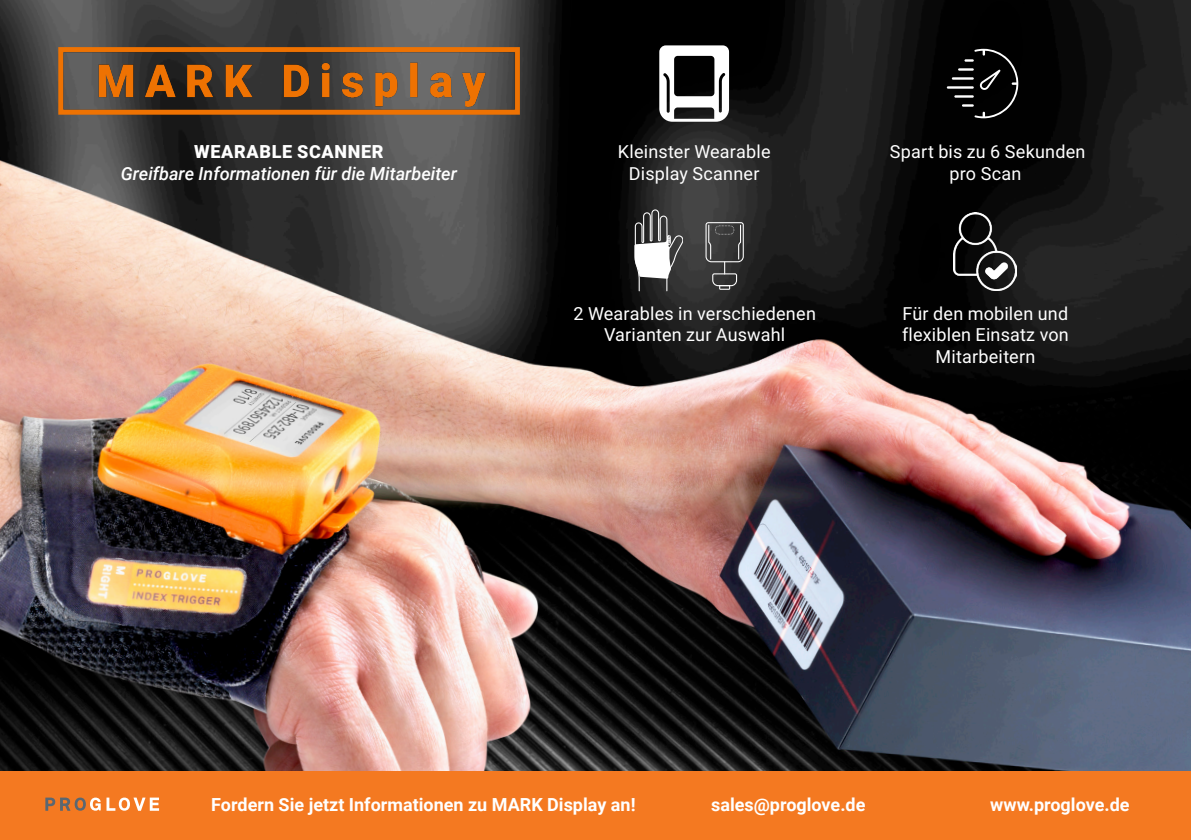
<style>
.page{position:relative;width:1191px;height:840px;background:#fff}
.page>*{position:absolute;margin:0;border:0;box-sizing:border-box;transform-origin:0 0}
.Running_Text__9pt__b{font:18px/21.6px "Roboto";letter-spacing:.01em;color:#fff;text-align:center}
.Running_Text__9pt__b-2{font:700 18px "Roboto";color:#fff}
.t1{font:italic 500 18px "Roboto";color:#fff}
.t2{font:900 18px "Roboto";letter-spacing:.035em;color:#fff}
</style>
<div class="page">
<img style="left:0;top:0;width:1191px;height:771px">
<div style="left:0;top:771px;width:1191px;height:68px;background:#f47921"></div>
<img style="left:59px;top:48px;width:460px;height:67px">
<svg style="left:45px;top:797px;width:114px;height:13px"></svg>
<svg style="left:659px;top:45px;width:70px;height:77px"></svg>
<hr style="left:946px;top:86px;width:27px;height:3px;background:#fff">
<hr style="left:952px;top:77px;width:21px;height:3px;background:#fff">
<hr style="left:958px;top:68px;width:15px;height:3px;background:#fff">
<hr style="left:954px;top:95px;width:19px;height:3px;background:#fff">
<svg style="left:962px;top:49px;width:56px;height:69px;background:#222"></svg>
<svg style="left:634px;top:210px;width:49px;height:81px"></svg>
<img style="left:954px;top:212px;width:63px;height:79px">
<svg style="left:705px;top:222px;width:39px;height:67px;background:#4f4f4f"></svg>
<p class="t2" style="left:194px;top:139px;width:191px">WEARABLE SCANNER</p>
<p class="t1" style="left:121px;top:161px;width:338px">Greifbare Informationen für die Mitarbeiter</p>
<p class="Running_Text__9pt__b" style="left:618px;top:140px;width:154px">Kleinster Wearable<br>Display Scanner</p>
<p class="Running_Text__9pt__b" style="left:573px;top:302px;width:244px">2 Wearables in verschiedenen<br>Varianten zur Auswahl</p>
<p class="Running_Text__9pt__b" style="left:889px;top:140px;width:197px">Spart bis zu 6 Sekunden</p>
<p class="Running_Text__9pt__b" style="left:949px;top:162px;width:74px">pro Scan</p>
<p class="Running_Text__9pt__b" style="left:902px;top:302px;width:168px">Für den mobilen und flexiblen Einsatz von<br>Mitarbeitern</p>
<p class="Running_Text__9pt__b-2" style="left:211px;top:791px;width:426px">Fordern Sie jetzt Informationen zu MARK Display an!</p>
<p class="Running_Text__9pt__b-2" style="left:711px;top:791px;width:156px">sales@proglove.de</p>
<p class="Running_Text__9pt__b-2" style="left:990px;top:791px;width:141px">www.proglove.de</p>
</div>
